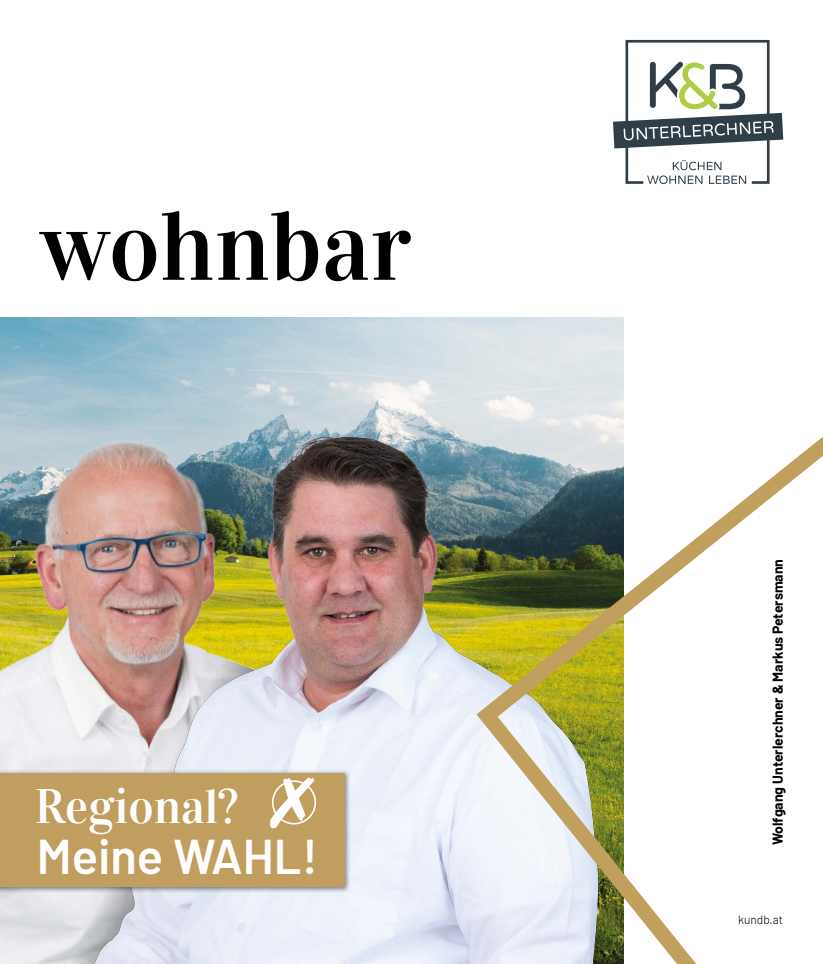
<style>
.page{position:relative;width:823px;height:964px;background:#fff}
.page>*{position:absolute;margin:0;border:0;box-sizing:border-box;transform-origin:0 0}
.t1{font:97.6px "Vidaloka";color:#000}
.t2{font:600 48.8px "Barlow";color:#fff}
.t3{font:48.2px "Vidaloka";color:#fff}
.t4{font:700 14px "Barlow";color:#000}
.t5{font:300 12px "Barlow";color:#000}
</style>
<div class="page">
<img style="left:0;top:318px;width:479px;height:116px">
<img style="left:0;top:424px;width:434px;height:540px">
<svg style="left:56px;top:658px;width:33px;height:306px;fill:#eeedf1"></svg>
<img style="left:89px;top:434px;width:390px;height:530px">
<div style="left:0;top:769px;width:351px;height:124px;background:#000;opacity:.5"></div>
<div style="left:0;top:772px;width:344px;height:114px;background:#c09e5f"></div>
<svg style="left:269px;top:777px;width:48px;height:51px"></svg>
<svg style="left:613px;top:40px;width:169px;height:144px"></svg>
<svg style="left:479px;top:317px;width:343px;height:647px"></svg>
<h1 class="t1" style="left:40px;top:188px;width:373px">wohnbar</h1>
<h3 class="t3" style="left:35px;top:777px;width:205px">Regional?</h3>
<h2 class="t2" style="left:37px;top:821px;width:282px">Meine WAHL!</h2>
<p class="t4" style="left:767px;top:845px;width:288px;rotate:-90deg">Wolfgang Unterlerchner &amp; Markus Petersmann</p>
<p class="t5" style="left:737px;top:910px;width:47px">kundb.at</p>
</div>
